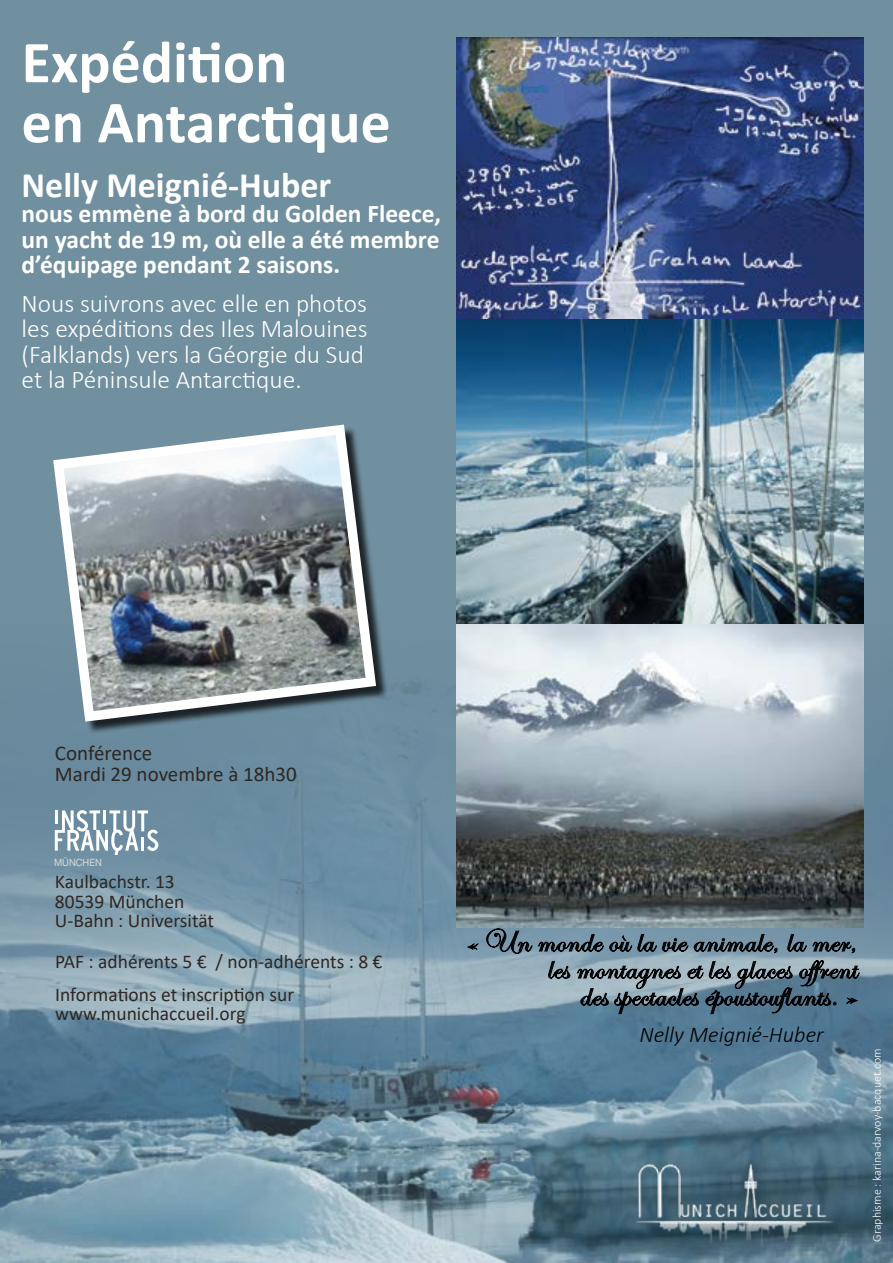
<style>
.page{position:relative;width:893px;height:1263px;background:#fff}
.page>*{position:absolute;margin:0;border:0;box-sizing:border-box;transform-origin:0 0}
.t1{font:700 60px/60px "Calibri";color:#fff}
.t2{font:700 36px "Calibri";color:#fff}
.t3{font:italic 32.7px/27px "Edwardian Script ITC";letter-spacing:.01em;color:#000;text-align:right;scale:1.07 1}
.t4{font:300 25.5px/25.5px "Calibri";color:#fff}
.t5{font:700 25.5px/25.5px "Calibri";color:#fff;text-align:justify}
.t6{font:italic 300 22.5px "Calibri";color:#000}
.t7{font:21px/21px "Calibri";color:#2f2722}
.t8{font:19.5px/19.5px "Calibri";color:#2f2722}
.t9{font:300 12px "Calibri";color:#fff}
.t10{font:10.05px "Helvetica Neue LT Std";color:#dadada;scale:.93 1}
</style>
<div class="page">
<div style="left:0;top:0;width:893px;height:609px;background:#708f9f"></div>
<img style="left:0;top:609px;width:893px;height:654px">
<img style="left:457px;top:38px;width:406px;height:890px">
<svg style="left:466px;top:943px;width:13px;height:7px"></svg>
<svg style="left:486px;top:928px;width:374px;height:96px"></svg>
<div style="left:55px;top:427px;width:333px;height:307px;background:#000;opacity:.75"></div>
<svg style="left:48px;top:419px;width:333px;height:308px"></svg>
<svg style="left:55px;top:810px;width:103px;height:45px"></svg>
<img style="left:624px;top:1150px;width:215px;height:110px">
<h1 class="t1" style="left:22px;top:36px;width:371px">Expédition<br>en Antarctique</h1>
<h2 class="t2" style="left:22px;top:160px;width:311px">Nelly Meignié-Huber</h2>
<h3 class="t5" style="left:22px;top:203px;width:421px">nous emmène à bord du Golden Fleece, un yacht de 19 m, où elle a été membre d’équipage pendant 2 saisons.</h3>
<h3 class="t4" style="left:22px;top:292px;width:348px">Nous suivrons avec elle en photos les expéditions des Iles Malouines (Falklands) vers la Géorgie du Sud et la Péninsule Antarctique.</h3>
<p class="t7" style="left:55px;top:743px;width:243px">Conférence<br>Mardi 29 novembre à 18h30</p>
<p class="t10" style="left:54px;top:857px;width:53px">MÜNCHEN</p>
<p class="t8" style="left:55px;top:873px;width:161px">Kaulbachstr. 13<br>80539 München<br>U-Bahn : Universität</p>
<p class="t8" style="left:55px;top:946px;width:329px;line-height:32.2px">PAF : adhérents 5 € / non-adhérents : 8 €<br>Informations et inscription sur</p>
<p class="t8" style="left:55px;top:1004px;width:192px">www.munichaccueil.org</p>
<h3 class="t3" style="left:466px;top:929px;width:380px">«Unmondeoùlavieanimale,lamer, lesmont agneset lesglacesoffrent<br>desspect aclesépoust ouflants.»</h3>
<p class="t6" style="left:639px;top:1020px;width:186px">Nelly Meignié-Huber</p>
<p class="t9" style="left:869px;top:1242px;width:194px;rotate:-90deg">Graphisme : karina-darvoy-bacquet.com</p>
</div>
